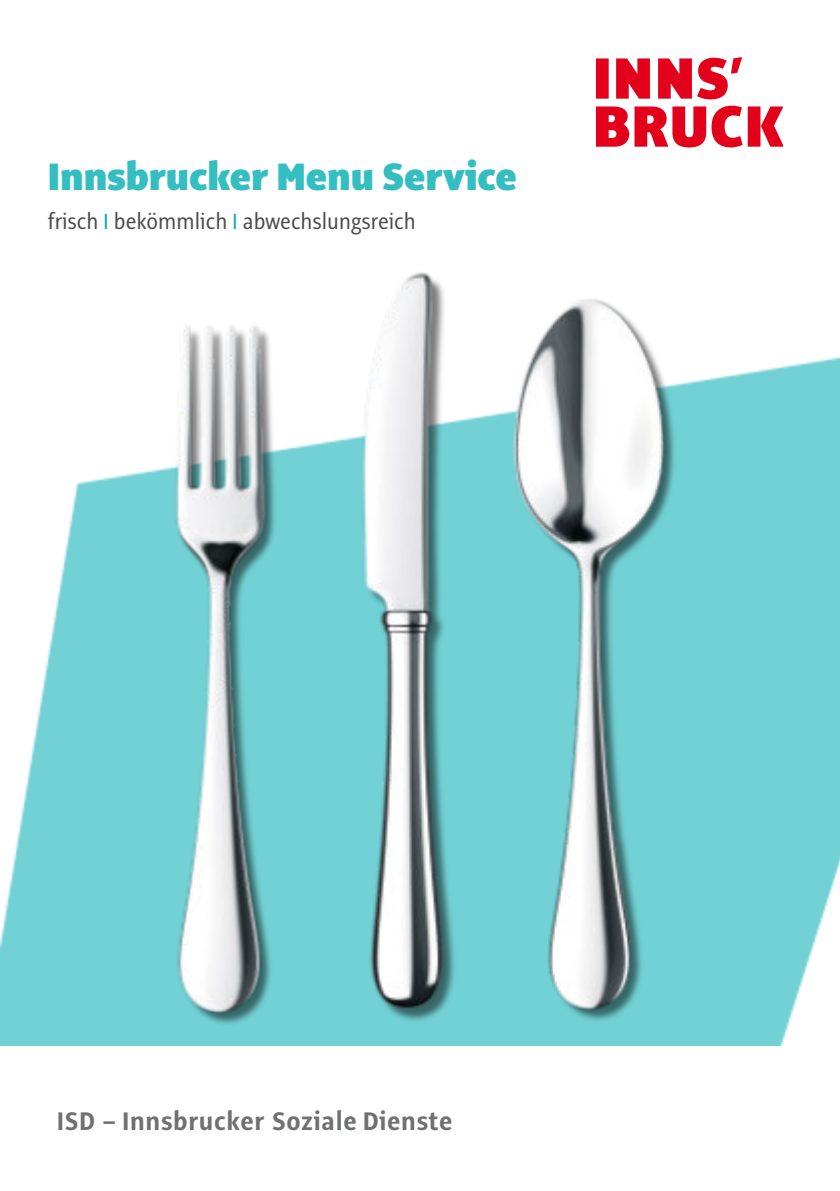
<style>
.page{position:relative;width:840px;height:1191px;background:#fff}
.page>*{position:absolute;margin:0;border:0;box-sizing:border-box;transform-origin:0 0}
.t1{font:900 42px "Alto Con";color:rgb(0 173 179/.8)}
.t2{font:700 28px "Alto Con";letter-spacing:.025em;color:#6f7072}
.t3{font:24px "Alto Con";color:#4b4b4d}
.s1{color:#00adb3}
</style>
<div class="page">
<svg style="left:595px;top:106px;width:187px;height:41px"></svg>
<svg style="left:595px;top:57px;width:146px;height:42px"></svg>
<img style="left:0;top:357px;width:839px;height:688px">
<img style="left:140px;top:325px;width:153px;height:720px">
<img style="left:507px;top:299px;width:173px;height:747px">
<img style="left:334px;top:272px;width:139px;height:773px">
<h1 class="t1" style="left:48px;top:157px;width:470px">Innsbrucker Menu Service</h1>
<p class="t3" style="left:48px;top:211px;width:369px">frisch <span class="s1">I</span> bekömmlich <span class="s1">I</span> abwechslungsreich</p>
<p class="t2" style="left:57px;top:1108px;width:397px">ISD – Innsbrucker Soziale Dienste</p>
</div>
